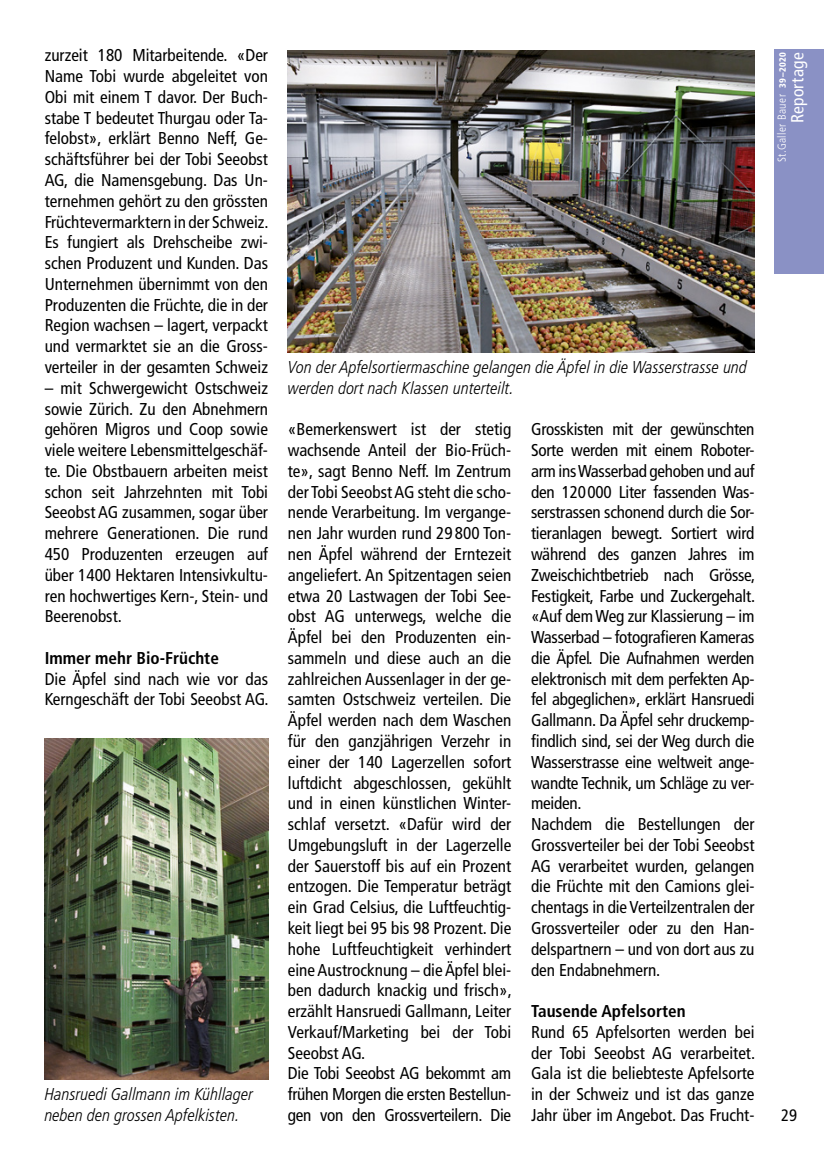
<style>
.page{position:relative;width:824px;height:1171px;background:#fff}
.page>*{position:absolute;margin:0;border:0;box-sizing:border-box;transform-origin:0 0}
.t1{font:condensed 17.5px "Frutiger LT Pro";letter-spacing:.02em;color:#fff}
.t2{font:condensed 17.15px/20.8px "Frutiger LT Pro";color:#000;text-align:justify}
.t3{font:italic 300 condensed 17.15px/20.8px "Frutiger LT Pro";color:#000}
.t4{font:700 condensed 17.15px "Frutiger LT Pro";color:#000}
.t5{font:condensed 16.62px "Frutiger LT Pro";color:#000}
.t6{font:300 condensed 11.55px "Frutiger LT Pro";letter-spacing:.035em;color:#fff}
.s1{font-weight:900;font-size:9.1px}
</style>
<div class="page">
<div style="left:774px;top:50px;width:49px;height:224px;background:#8a91c5"></div>
<img style="left:45px;top:738px;width:223px;height:341px">
<img style="left:288px;top:51px;width:466px;height:301px">
<p class="t2" style="left:45px;top:45px;width:225px">zurzeit 180 Mitarbeitende. «Der Name Tobi wurde abgeleitet von Obi mit einem T davor. Der Buch&shy;stabe T bedeutet Thurgau oder Ta&shy;felobst», erklärt Benno Neff, Ge&shy;schäftsführer bei der Tobi Seeobst AG, die Namensgebung. Das Un&shy;ternehmen gehört zu den grössten Früchtevermarktern in der Schweiz.<br>Es fungiert als Drehscheibe zwi&shy;schen Produzent und Kunden. Das Unternehmen übernimmt von den Produzenten die Früchte, die in der Region wachsen – lagert, verpackt und vermarktet sie an die Gross&shy;verteiler in der gesamten Schweiz</p>
<p class="t2" style="left:45px;top:377px;width:225px">– mit Schwergewicht Ostschweiz sowie Zürich. Zu den Abnehmern gehören Migros und Coop sowie viele weitere Lebensmittelgeschäf&shy;te. Die Obstbauern arbeiten meist schon seit Jahrzehnten mit Tobi Seeobst AG zusammen, sogar über mehrere Generationen. Die rund 450 Produzenten erzeugen auf über 1400 Hektaren Intensivkultu&shy;ren hochwertiges Kern-, Stein- und Beerenobst.</p>
<p class="t4" style="left:45px;top:648px;width:176px">Immer mehr Bio-Früchte</p>
<p class="t2" style="left:45px;top:668px;width:225px">Die Äpfel sind nach wie vor das<br>Kerngeschäft der Tobi Seeobst AG.</p>
<p class="t3" style="left:45px;top:1084px;width:210px">Hansruedi Gallmann im Kühllager neben den grossen Apfelkisten.</p>
<p class="t3" style="left:288px;top:357px;width:460px">Von der Apfelsortiermaschine gelangen die Äpfel in die Wasserstrasse und werden dort nach Klassen unterteilt.</p>
<p class="t2" style="left:288px;top:419px;width:225px;text-align:left">«Bemerkenswert ist der stetig wachsende Anteil der Bio-Früch&shy;te», sagt Benno Neff. Im Zentrum der Tobi Seeobst AG steht die scho&shy;nende Verarbeitung. Im vergange&shy;nen Jahr wurden rund 29 800 Ton&shy;nen Äpfel während der Erntezeit angeliefert. An Spitzentagen seien etwa 20 Lastwagen der Tobi See&shy;obst AG unterwegs, welche die<br>Äpfel bei den Produzenten ein&shy;sammeln und diese auch an die zahlreichen Aussenlager in der ge&shy;samten Ostschweiz verteilen. Die<br>Äpfel werden nach dem Waschen für den ganzjährigen Verzehr in einer der 140 Lagerzellen sofort luftdicht abgeschlossen, gekühlt und in einen künstlichen Winter&shy;schlaf versetzt. «Dafür wird der<br>Umgebungsluft in der Lagerzelle der Sauerstoff bis auf ein Prozent entzogen. Die Temperatur beträgt ein Grad Celsius, die Luftfeuchtig&shy;keit liegt bei 95 bis 98 Prozent. Die hohe Luftfeuchtigkeit verhindert eine Austrocknung – die Äpfel blei&shy;ben dadurch knackig und frisch», erzählt Hansruedi Gallmann, Leiter<br>Verkauf/Marketing bei der Tobi<br>Seeobst AG.<br>Die Tobi Seeobst AG bekommt am frühen Morgen die ersten Bestellun&shy;gen von den Grossverteilern. Die</p>
<p class="t2" style="left:531px;top:419px;width:225px;text-align:left">Grosskisten mit der gewünschten<br>Sorte werden mit einem Roboter&shy;arm ins Wasserbad gehoben und auf den 120000 Liter fassenden Was&shy;serstrassen schonend durch die Sor&shy;tieranlagen bewegt. Sortiert wird während des ganzen Jahres im<br>Zweischichtbetrieb nach Grösse,<br>Festigkeit, Farbe und Zuckergehalt. «Auf dem Weg zur Klassierung – im<br>Wasserbad – fotografieren Kameras die Äpfel. Die Aufnahmen werden elektronisch mit dem perfekten Ap&shy;fel abgeglichen», erklärt Hansruedi<br>Gallmann. Da Äpfel sehr druckemp&shy;findlich sind, sei der Weg durch die<br>Wasserstrasse eine weltweit ange&shy;wandte Technik, um Schläge zu ver&shy;meiden.<br>Nachdem die Bestellungen der<br>Grossverteiler bei der Tobi Seeobst<br>AG verarbeitet wurden, gelangen die Früchte mit den Camions glei&shy;chentags in die Verteilzentralen der<br>Grossverteiler oder zu den Han&shy;delspartnern – und von dort aus zu den Endabnehmern.</p>
<p class="t4" style="left:531px;top:1001px;width:156px">Tausende Apfelsorten</p>
<p class="t2" style="left:531px;top:1021px;width:225px">Rund 65 Apfelsorten werden bei der Tobi Seeobst AG verarbeitet.<br>Gala ist die beliebteste Apfelsorte in der Schweiz und ist das ganze Jahr über im Angebot. Das Frucht-</p>
<p class="t6" style="left:775px;top:162px;width:111px;rotate:-90deg">St.Galler Bauer <span class="s1">39–2020</span></p>
<p class="t1" style="left:787px;top:123px;width:73px;rotate:-90deg">Reportage</p>
<p class="t5" style="left:781px;top:1105px;width:17px">29</p>
</div>
